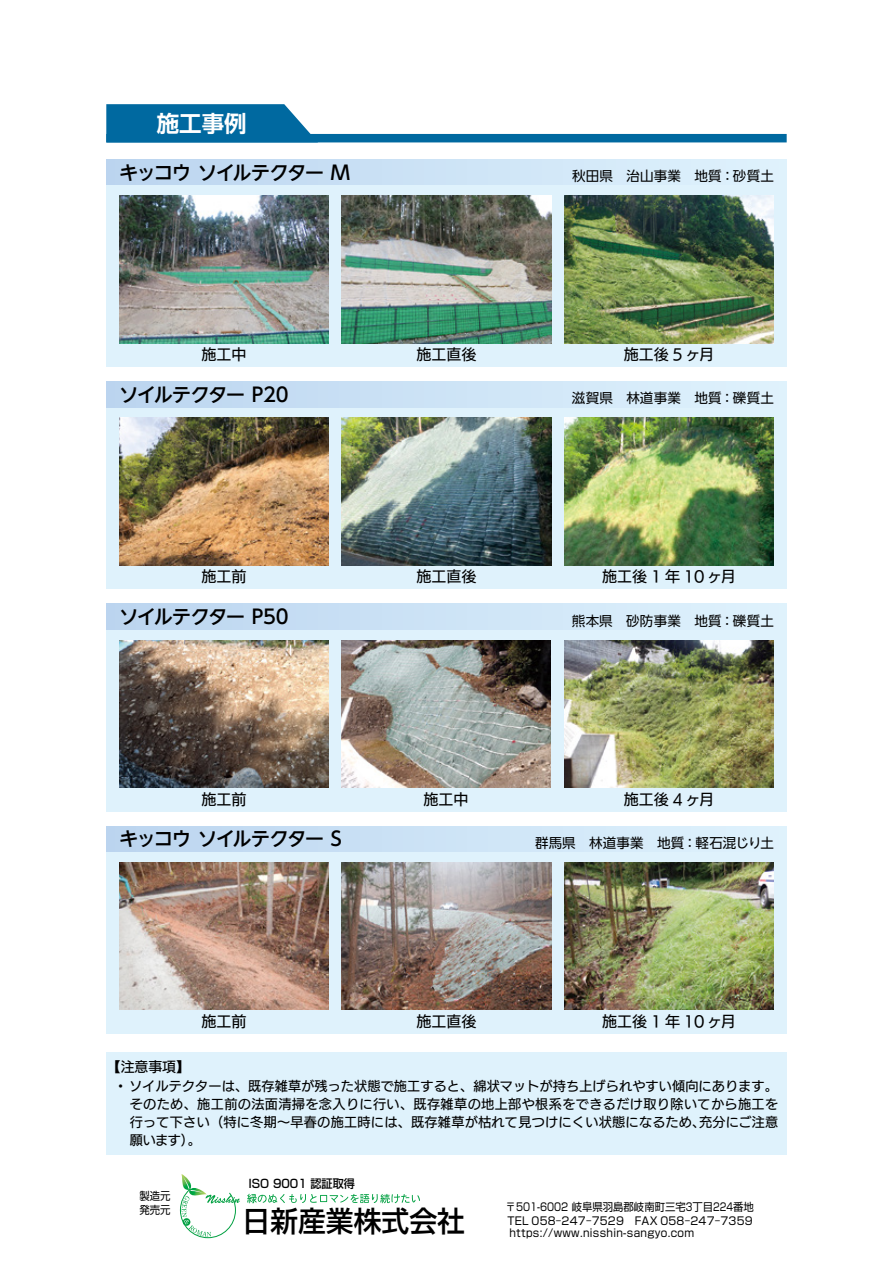
<style>
.page{position:relative;width:893px;height:1263px;background:#fff}
.page>*{position:absolute;margin:0;border:0;box-sizing:border-box;transform-origin:0 0}
.t1{font:500 28.65px "Shin Go Pro";color:#000}
.t2{font:700 22.5px "UD Shin Go NT Pro De";color:#fff}
.t3{font:500 19.5px "UD Shin Go NT Pro";letter-spacing:-.09em;color:#000}
.t4{font:500 19.5px "UD Shin Go NT Pro";letter-spacing:-.07em;color:#000}
.t5{font:15px "UD Kakugo Large Pr 6 N M";color:#000}
.t6{font:13.8px "UD Kakugo Large Pr 6 N M";color:#000}
.t7{font:13.5px "UD Shin Go NT Pro";letter-spacing:.015em;color:#000}
.t8{font:13.2px/18px "UD Kakugo Large Pr 6 N M";letter-spacing:.02em;color:#000;text-align:justify}
.t9{font:500 11.7px "Shin Go Pro";color:#000;scale:.95 1}
.t10{font:10.95px/13.5px "Shin Go Pro";color:#000;scale:.95 1}
.t11{font:10.95px/13px "Shin Go Pro";letter-spacing:.025em;color:#000;scale:.95 1}
</style>
<div class="page">
<svg style="left:247px;top:1194px;width:173px;height:9px"></svg>
<svg style="left:180px;top:1174px;width:60px;height:64px"></svg>
<div style="left:106px;top:604px;width:681px;height:207px;background:#dff2fc"></div>
<div style="left:106px;top:604px;width:681px;height:25px;background:linear-gradient(to right,#bbd4ef,#dff2fd)"></div>
<img style="left:564px;top:640px;width:210px;height:148px">
<img style="left:119px;top:640px;width:210px;height:148px">
<img style="left:341px;top:640px;width:210px;height:148px">
<div style="left:106px;top:159px;width:681px;height:208px;background:#dff2fc"></div>
<div style="left:106px;top:159px;width:681px;height:26px;background:linear-gradient(to right,#bbd4ef,#dff2fd)"></div>
<img style="left:119px;top:196px;width:210px;height:147px">
<img style="left:564px;top:196px;width:210px;height:147px">
<img style="left:342px;top:196px;width:209px;height:147px">
<div style="left:106px;top:382px;width:681px;height:207px;background:#dff2fc"></div>
<div style="left:106px;top:382px;width:681px;height:25px;background:linear-gradient(to right,#bbd4ef,#dff2fd)"></div>
<img style="left:119px;top:418px;width:210px;height:148px">
<img style="left:341px;top:418px;width:211px;height:148px">
<img style="left:564px;top:418px;width:210px;height:148px">
<div style="left:106px;top:826px;width:681px;height:207px;background:#dff2fc"></div>
<div style="left:106px;top:826px;width:681px;height:25px;background:linear-gradient(to right,#bbd4ef,#dff2fd)"></div>
<img style="left:341px;top:862px;width:211px;height:148px">
<img style="left:119px;top:862px;width:210px;height:148px">
<img style="left:564px;top:862px;width:210px;height:148px">
<div style="left:106px;top:134px;width:681px;height:8px;background:#0069a0"></div>
<svg style="left:106px;top:104px;width:212px;height:38px"></svg>
<div style="left:106px;top:1052px;width:681px;height:102px;background:#dff2fc"></div>
<h2 class="t2" style="left:157px;top:105px;width:91px">施工事例</h2>
<h3 class="t3" style="left:119px;top:156px;width:232px">キッコウ ソイルテクター M</h3>
<p class="t7" style="left:572px;top:165px;width:203px">秋田県　治山事業　地質：砂質土</p>
<p class="t5" style="left:416px;top:346px;width:61px">施工直後</p>
<p class="t5" style="left:624px;top:346px;width:92px">施工後 5 ヶ月</p>
<p class="t5" style="left:201px;top:346px;width:46px">施工中</p>
<h3 class="t4" style="left:119px;top:379px;width:171px">ソイルテクター P20</h3>
<p class="t7" style="left:572px;top:387px;width:204px">滋賀県　林道事業　地質：礫質土</p>
<p class="t5" style="left:201px;top:568px;width:46px">施工前</p>
<p class="t5" style="left:416px;top:568px;width:61px">施工直後</p>
<p class="t5" style="left:602px;top:568px;width:135px">施工後 1 年 10ヶ月</p>
<h3 class="t4" style="left:119px;top:601px;width:171px">ソイルテクター P50</h3>
<p class="t7" style="left:572px;top:609px;width:203px">熊本県　砂防事業　地質：礫質土</p>
<p class="t5" style="left:201px;top:791px;width:46px">施工前</p>
<p class="t5" style="left:423px;top:791px;width:46px">施工中</p>
<p class="t5" style="left:624px;top:791px;width:92px">施工後 4 ヶ月</p>
<h3 class="t3" style="left:119px;top:823px;width:224px">キッコウ ソイルテクター S</h3>
<p class="t7" style="left:535px;top:832px;width:240px">群馬県　林道事業　地質：軽石混じり土</p>
<p class="t5" style="left:201px;top:1013px;width:46px">施工前</p>
<p class="t5" style="left:416px;top:1013px;width:61px">施工直後</p>
<p class="t5" style="left:602px;top:1013px;width:135px">施工後 1 年 10ヶ月</p>
<p class="t6" style="left:107px;top:1059px;width:85px">【注意事項】</p>
<p class="t8" style="left:130px;top:1078px;width:650px;text-indent:-15px">・ ソイルテクターは、既存雑草が残った状態で施工すると、綿状マットが持ち上げられやすい傾向にあります。そのため、施工前の法面清掃を念入りに行い、既存雑草の地上部や根系をできるだけ取り除いてから施工を行って下さい（特に冬期～早春の施工時には、既存雑草が枯れて見つけにくい状態になるため、充分にご注意願います）。</p>
<p class="t9" style="left:248px;top:1174px;width:114px">ISO 9001 認証取得</p>
<p class="t11" style="left:139px;top:1188px;width:34px">製造元発売元</p>
<p class="t10" style="left:506px;top:1199px;width:263px">〒501-6002 岐阜県羽島郡岐南町三宅3丁目224番地<br>TEL 058‒247‒7529　FAX 058‒247‒7359</p>
<p class="t11" style="left:509px;top:1225px;width:196px">https://www.nisshin-sangyo.com</p>
<h1 class="t1" style="left:243px;top:1198px;width:224px">日新産業株式会社</h1>
</div>
